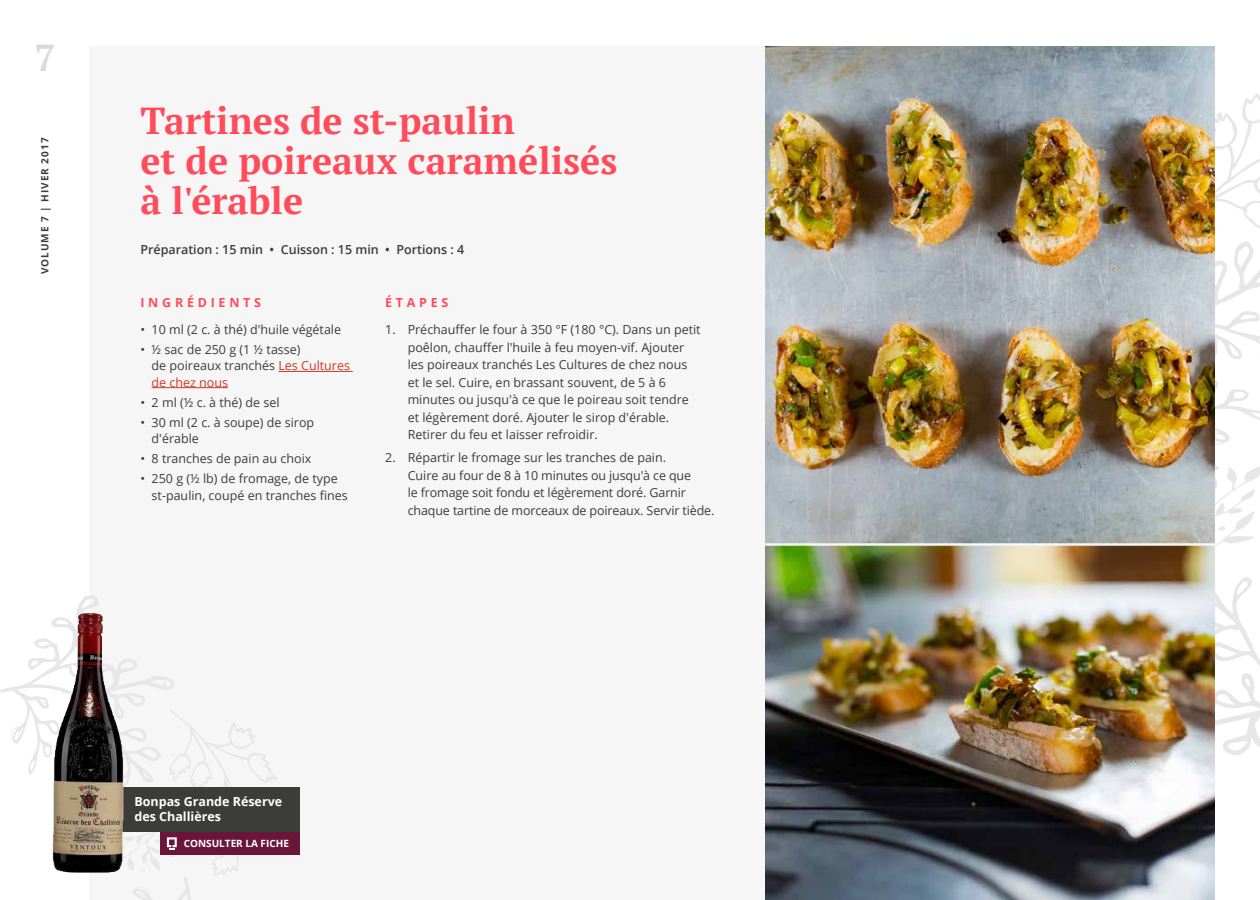
<style>
.page{position:relative;width:1260px;height:900px;background:#fff}
.page>*{position:absolute;margin:0;border:0;box-sizing:border-box;transform-origin:0 0}
.t1{font:700 37.5px/40px "PT Serif";color:#ff4b5a}
.t2{font:700 37.5px "PT Serif";color:#dadada}
.t3{font:12.5px/17.5px "Open Sans";color:#3c3c3b}
.t4{font:600 12.5px "Open Sans";color:#3c3c3b}
.t5{font:700 12.5px/15px "Open Sans";color:#fff}
.t6{font:700 12.5px "Open Sans";letter-spacing:.3em;color:#ff4b5a}
.t7{font:700 10px "Open Sans";letter-spacing:.1em;color:#3c3c3b}
.t8{font:700 10px "Open Sans";color:#fff}
.s1{color:#d23627}
</style>
<div class="page">
<div style="left:89px;top:46px;width:1126px;height:854px;background:#f6f6f6"></div>
<svg style="left:1215px;top:466px;width:45px;height:289px"></svg>
<svg style="left:1215px;top:94px;width:45px;height:128px"></svg>
<svg style="left:1215px;top:222px;width:45px;height:223px"></svg>
<img style="left:765px;top:47px;width:450px;height:496px">
<img style="left:765px;top:546px;width:450px;height:354px">
<hr style="left:278px;top:371px;width:75px;height:1px;background:#d23627">
<hr style="left:152px;top:387px;width:76px;height:1px;background:#d23627">
<div style="left:103px;top:787px;width:197px;height:45px;background:#3c3c3b"></div>
<div style="left:160px;top:832px;width:140px;height:23px;background:#6a1639"></div>
<svg style="left:0;top:595px;width:277px;height:305px"></svg>
<h1 class="t2" style="left:34px;top:32px;width:23px">7</h1>
<p class="t7" style="left:38px;top:274px;width:138px;rotate:-90deg">VOLUME 7 | HIVER 2017</p>
<h1 class="t1" style="left:140px;top:100px;width:478px">Tartines de st-paulin<br>et de poireaux caramélisés à l'érable</h1>
<p class="t4" style="left:140px;top:241px;width:325px">Préparation : 15 min • Cuisson : 15 min • Portions : 4</p>
<p class="t6" style="left:140px;top:294px;width:122px">INGRÉDIENTS</p>
<p class="t6" style="left:385px;top:294px;width:65px">ÉTAPES</p>
<p class="t3" style="left:140px;top:321px;width:202px">• 10 ml (2 c. à thé) d'huile végétale</p>
<p class="t3" style="left:152px;top:341px;width:200px;line-height:16.2px;text-indent:-11px">• ½ sac de 250 g (1 ½ tasse)<br>de poireaux tranchés <span class="s1">Les Cultures de chez nous</span></p>
<p class="t3" style="left:140px;top:393px;width:141px">• 2 ml (½ c. à thé) de sel</p>
<p class="t3" style="left:152px;top:414px;width:164px;line-height:16.2px;text-indent:-11px">• 30 ml (2 c. à soupe) de sirop d'érable</p>
<p class="t3" style="left:140px;top:450px;width:173px">• 8 tranches de pain au choix</p>
<p class="t3" style="left:152px;top:470px;width:198px;line-height:16.2px;text-indent:-11px">• 250 g (½ lb) de fromage, de type st-paulin, coupé en tranches fines</p>
<p class="t3" style="left:408px;top:321px;width:295px;text-indent:-22px">1. Préchauffer le four à 350 °F (180 °C). Dans un petit poêlon, chauffer l'huile à feu moyen-vif. Ajouter les poireaux tranchés Les Cultures de chez nous et le sel. Cuire, en brassant souvent, de 5 à 6 minutes ou jusqu'à ce que le poireau soit tendre et légèrement doré. Ajouter le sirop d'érable.<br>Retirer du feu et laisser refroidir.</p>
<p class="t3" style="left:408px;top:449px;width:308px;text-indent:-22px">2. Répartir le fromage sur les tranches de pain.<br>Cuire au four de 8 à 10 minutes ou jusqu'à ce que<br>le fromage soit fondu et légèrement doré. Garnir chaque tartine de morceaux de poireaux. Servir tiède.</p>
<p class="t5" style="left:134px;top:793px;width:149px">Bonpas Grande Réserve des Challières</p>
<p class="t8" style="left:184px;top:836px;width:107px">CONSULTER LA FICHE</p>
</div>
